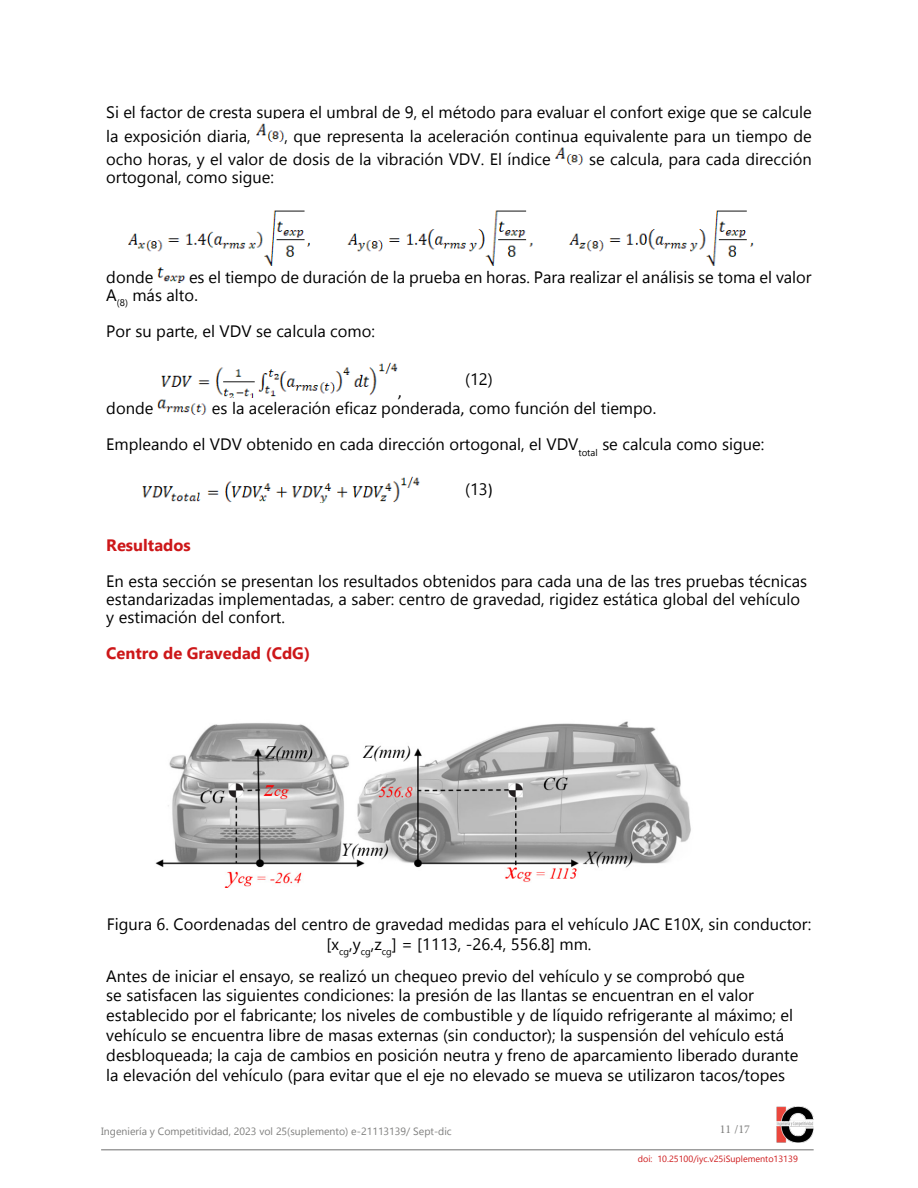
<style>
.page{position:relative;width:918px;height:1188px;background:#fff}
.page>*{position:absolute;margin:0;border:0;box-sizing:border-box;transform-origin:0 0}
.t1{font:16.5px/19.8px "Gadugi";color:#000}
.t2{font:700 16.5px "Gadugi";color:#cd1719}
.t3{font:16.5px "Calibri";color:#000}
.t4{font:12px "Minion Pro";color:#7e7e7d}
.t5{font:10.5px "Gadugi";color:#7e7e7d}
.t6{font:9px "Gadugi";color:#cd1719}
.s1{font-family:"Calibri"}
</style>
<div class="page">
<hr style="left:101px;top:1149px;width:713px;height:1px;background:#7e7e7d">
<img style="left:776px;top:1106px;width:38px;height:37px">
<img style="left:256px;top:123px;width:28px;height:19px">
<img style="left:556px;top:147px;width:27px;height:18px">
<img style="left:128px;top:210px;width:626px;height:55px">
<img style="left:157px;top:261px;width:28px;height:22px">
<img style="left:161px;top:362px;width:237px;height:35px">
<img style="left:158px;top:393px;width:49px;height:21px">
<img style="left:143px;top:476px;width:277px;height:26px">
<img style="left:155px;top:721px;width:536px;height:167px">
<p class="t1" style="left:106px;top:101px;width:707px;line-height:23.2px">Si el factor de cresta supera el umbral de 9, el método para evaluar el confort exige que se calcule la exposición diaria,</p>
<p class="t1" style="left:106px;top:124px;width:707px;line-height:23.2px;text-indent:178px">, que representa la aceleración continua equivalente para un tiempo de ocho horas, y el valor de dosis de la vibración VDV. El índice</p>
<p class="t1" style="left:589px;top:149px;width:224px">se calcula, para cada dirección</p>
<p class="t1" style="left:106px;top:167px;width:169px">ortogonal, como sigue:</p>
<p class="t1" style="left:106px;top:268px;width:707px;line-height:18.1px;text-indent:83px">es el tiempo de duración de la prueba en horas. Para realizar el análisis se toma el valor<br>A<sub>(8)</sub> más alto<span class="s1">.</span></p>
<p class="t1" style="left:106px;top:321px;width:270px">Por su parte, el VDV se calcula como:</p>
<p class="t1" style="left:106px;top:267px;width:49px">donde</p>
<p class="t3" style="left:398px;top:380px;width:6px">,</p>
<p class="t1" style="left:465px;top:369px;width:29px">(12)</p>
<p class="t1" style="left:106px;top:390px;width:660px;line-height:36.2px;text-align:center">es la aceleración eficaz ponderada<span class="s1">,</span> como función del tiempo<span class="s1">.<br></span>Empleando el VDV obtenido en cada dirección ortogonal, el VDV<sub>total</sub> se calcula como sigue:</p>
<p class="t1" style="left:465px;top:479px;width:29px">(13<span class="s1">)</span></p>
<p class="t1" style="left:106px;top:398px;width:49px">donde</p>
<p class="t2" style="left:106px;top:535px;width:86px">Resultados</p>
<p class="t1" style="left:106px;top:572px;width:702px;line-height:18.1px">En esta sección se presentan los resultados obtenidos para cada una de las tres pruebas técnicas estandarizadas implementadas, a saber: centro de gravedad, rigidez estática global del vehículo y estimación del confort.</p>
<p class="t2" style="left:106px;top:643px;width:205px">Centro de Gravedad (CdG)</p>
<p class="t1" style="left:107px;top:914px;width:706px;text-align:center">Figura 6. Coordenadas del centro de gravedad medidas para el vehículo JAC E10X, sin conductor: [x<sub>cg</sub>,y<sub>cg</sub>,z<sub>cg</sub>] = [1113, -26.4, 556.8] mm.</p>
<p class="t1" style="left:106px;top:966px;width:694px">Antes de iniciar el ensayo, se realizó un chequeo previo del vehículo y se comprobó que<br>se satisfacen las siguientes condiciones: la presión de las llantas se encuentran en el valor establecido por el fabricante; los niveles de combustible y de líquido refrigerante al máximo; el vehículo se encuentra libre de masas externas (sin conductor); la suspensión del vehículo está desbloqueada; la caja de cambios en posición neutra y freno de aparcamiento liberado durante la elevación del vehículo (para evitar que el eje no elevado se mueva se utilizaron tacos/topes</p>
<p class="t5" style="left:101px;top:1125px;width:352px">Ingeniería y Competitividad, 2023 vol 25(suplemento) e-21113139/ Sept-dic</p>
<p class="t4" style="left:720px;top:1122px;width:32px">11 /17</p>
<p class="t6" style="left:638px;top:1153px;width:162px">doi: 10.25100/iyc.v25iSuplemento13139</p>
</div>
